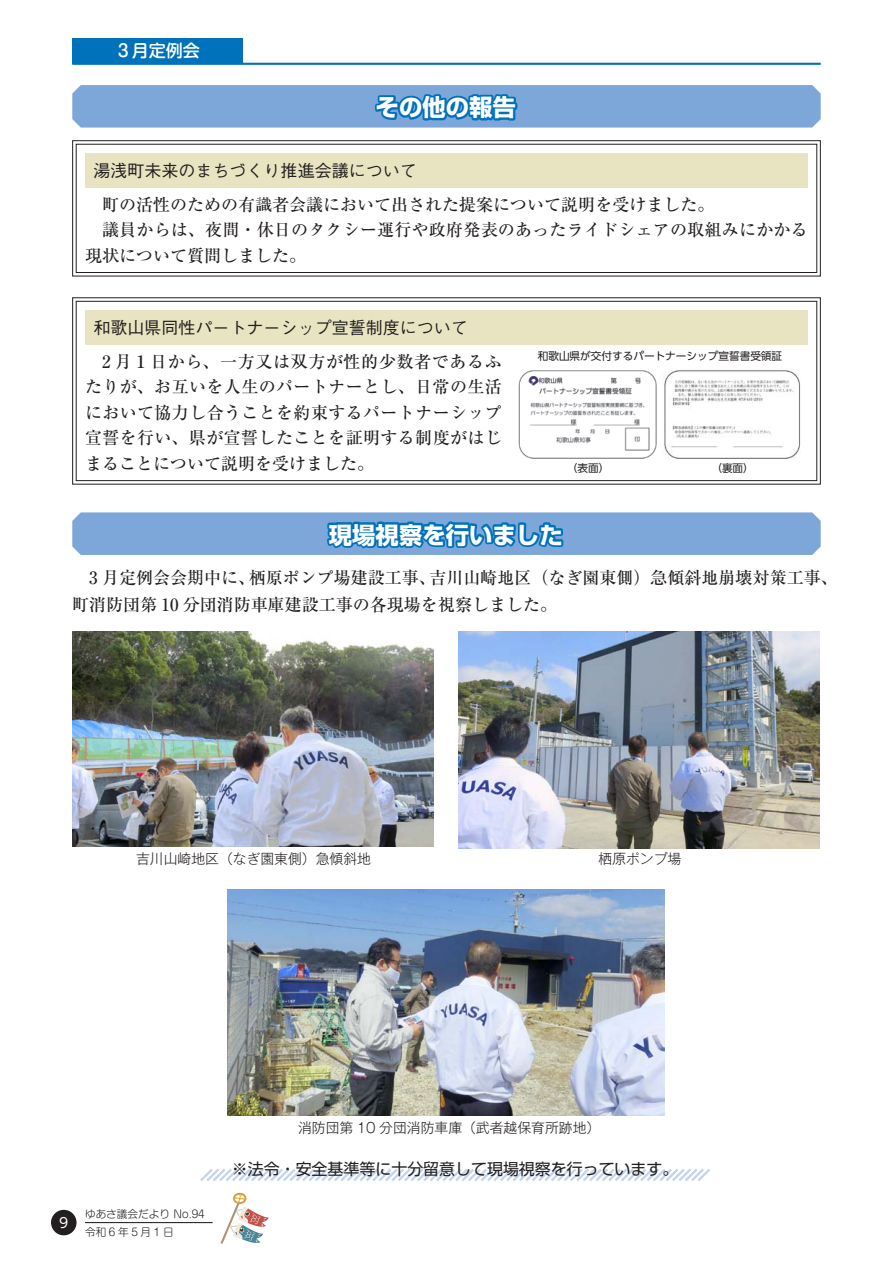
<style>
.page{position:relative;width:893px;height:1263px;background:#fff}
.page>*{position:absolute;margin:0;border:0;box-sizing:border-box;transform-origin:0 0}
.t1{font:700 23.4px "Shin Go Pro";color:#fff}
.t2{font:500 16.95px/25.5px "Ryumin Pro";color:#231f20}
.t3{font:500 16.95px "Gothic BBB Pro";color:#231f20}
.t4{font:500 16.95px "Shin M Go Pro";color:#fff}
.t5{font:15.9px "Shin Go Pro";color:#231f20}
.t6{font:300 13.8px "Gothic MB101 Pro";color:#231f20}
.t7{font:13.8px "UD Shin Go Pro";color:#fff}
.t8{font:10.65px "UD Shin Go Pro";color:#231f20}
.t9{font:300 10.65px "Shin M Go Pro";color:#231f20}
.t10{font:300 10.65px "Shin M Go Pro";letter-spacing:.25em;color:#231f20}
</style>
<div class="page">
<div style="left:51px;top:1210px;width:26px;height:25px;background:#231f20;border-radius:50%"></div>
<hr style="left:85px;top:1222px;width:128px;height:1px;background:#231f20">
<svg style="left:221px;top:1193px;width:47px;height:51px"></svg>
<hr style="left:72px;top:63px;width:749px;height:2px;background:#0072bc">
<div style="left:72px;top:38px;width:170px;height:26px;background:#0072bc"></div>
<img style="left:227px;top:889px;width:437px;height:227px">
<img style="left:72px;top:632px;width:362px;height:214px">
<img style="left:458px;top:632px;width:362px;height:217px">
<svg style="left:200px;top:1169px;width:510px;height:12px"></svg>
<svg style="left:72px;top:512px;width:749px;height:43px;background:#6aa0d4"></svg>
<svg style="left:72px;top:85px;width:749px;height:43px;background:#72a3d5"></svg>
<svg style="left:72px;top:140px;width:749px;height:137px"></svg>
<div style="left:76px;top:144px;width:741px;height:129px;border:1px solid #231f20"></div>
<svg style="left:72px;top:297px;width:749px;height:188px"></svg>
<div style="left:76px;top:301px;width:741px;height:180px;border:1px solid #231f20"></div>
<img style="left:518px;top:369px;width:139px;height:91px">
<img style="left:663px;top:369px;width:138px;height:91px">
<p class="t4" style="left:115px;top:37px;width:87px">３月定例会</p>
<h1 class="t1" style="left:376px;top:89px;width:142px">その他の報告</h1>
<p class="t3" style="left:94px;top:157px;width:325px">湯浅町未来のまちづくり推進会議について</p>
<p class="t2" style="left:102px;top:190px;width:614px">町の活性のための有識者会議において出された提案について説明を受けました。</p>
<p class="t2" style="left:102px;top:216px;width:707px">議員からは、夜間・休日のタクシー運行や政府発表のあったライドシェアの取組みにかかる</p>
<p class="t2" style="left:85px;top:241px;width:223px">現状について質問しました。</p>
<p class="t3" style="left:94px;top:314px;width:376px">和歌山県同性パートナーシップ宣誓制度について</p>
<p class="t2" style="left:85px;top:347px;width:418px;text-align:justify;text-indent:17px">2 月１日から、一方又は双方が性的少数者であるふたりが、お互いを人生のパートナーとし、日常の生活において協力し合うことを約束するパートナーシップ宣誓を行い、県が宣誓したことを証明する制度がはじまることについて説明を受けました。</p>
<p class="t8" style="left:538px;top:347px;width:246px">和歌山県が交付するパートナーシップ宣誓書受領証</p>
<p class="t8" style="left:567px;top:460px;width:44px">（表面）</p>
<p class="t8" style="left:711px;top:460px;width:44px">（裏面(</p>
<h1 class="t1" style="left:329px;top:516px;width:235px">現場視察を行いました</h1>
<p class="t2" style="left:429px;top:563px;width:410px">吉川山崎地区（なぎ園東側）急傾斜地崩壊対策工事、</p>
<p class="t2" style="left:249px;top:563px;width:189px">栖原ポンプ場建設工事、</p>
<p class="t2" style="left:72px;top:563px;width:486px;line-height:27.3px;text-indent:17px">3 月定例会会期中に、<br>町消防団第 10 分団消防車庫建設工事の各現場を視察しました。</p>
<p class="t6" style="left:136px;top:847px;width:236px">吉川山崎地区（なぎ園東側）急傾斜地</p>
<p class="t6" style="left:598px;top:847px;width:84px">栖原ポンプ場</p>
<p class="t6" style="left:298px;top:1117px;width:304px">消防団第 10 分団消防車庫（武者越保育所跡地(</p>
<p class="t7" style="left:59px;top:1211px;width:11px">9</p>
<p class="t5" style="left:200px;top:1156px;width:480px">　　※法令・安全基準等に十分留意して現場視察を行っています。</p>
<p class="t9" style="left:85px;top:1205px;width:121px">ゆあさ議会だより No.94</p>
<p class="t10" style="left:85px;top:1223px;width:90px">令和6年5月1 日</p>
</div>
